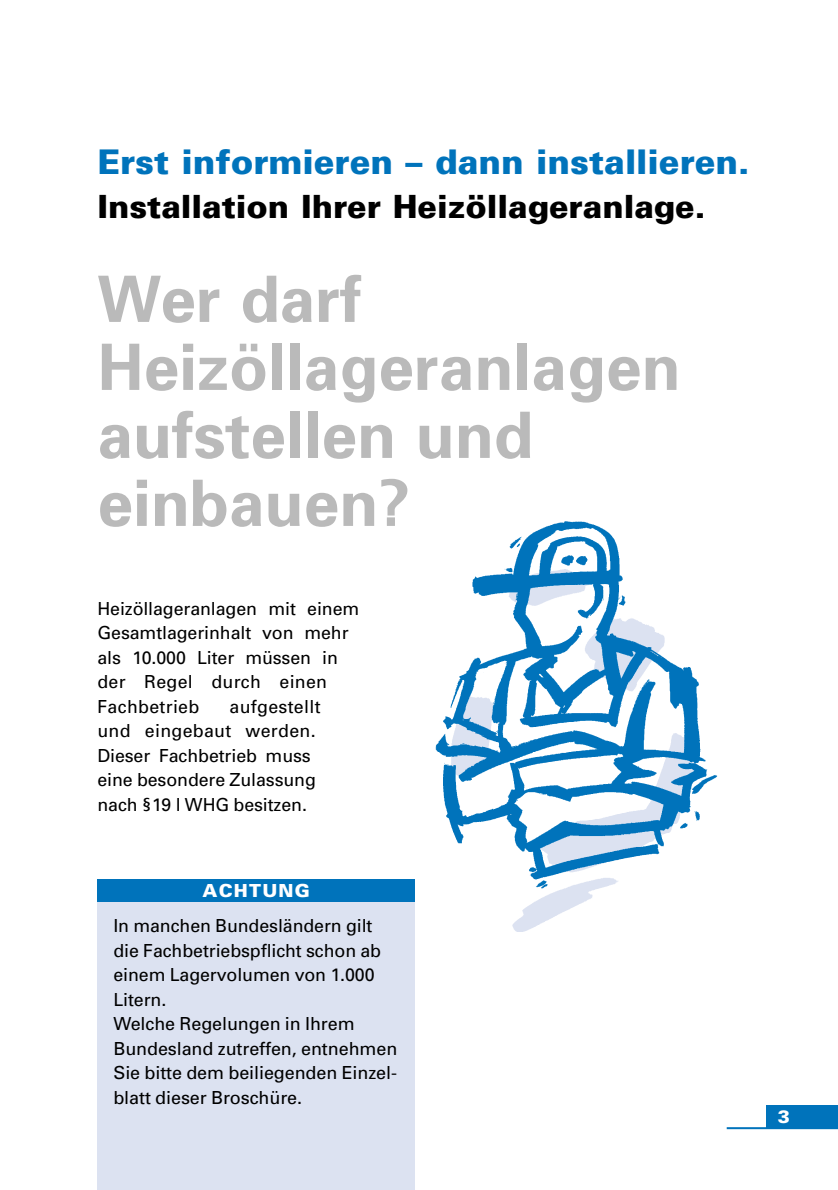
<style>
.page{position:relative;width:838px;height:1190px;background:#fff}
.page>*{position:absolute;margin:0;border:0;box-sizing:border-box;transform-origin:0 0}
.t1{font:700 64px/68px "Univers";color:#bababa}
.t2{font:900 34px "Univers";color:#0073bb}
.t3{font:900 32px "Univers";color:#000}
.t4{font:18px/24.4px "Univers";letter-spacing:-.005em;color:#000}
.t5{font:900 18px "Univers";letter-spacing:.065em;color:#fff}
</style>
<div class="page">
<div style="left:766px;top:1106px;width:72px;height:22px;background:#0073bb"></div>
<hr style="left:727px;top:1127px;width:111px;height:2px;background:#0073bb">
<div style="left:97px;top:879px;width:318px;height:311px;background:#dce2f1"></div>
<div style="left:97px;top:879px;width:318px;height:23px;background:#0073bb"></div>
<img style="left:512px;top:899px;width:77px;height:32px">
<img style="left:435px;top:521px;width:283px;height:378px">
<h2 class="t2" style="left:97px;top:149px;width:654px">Erst informieren – dann installieren.</h2>
<h3 class="t3" style="left:97px;top:195px;width:610px">Installation Ihrer Heizöllageranlage.</h3>
<h1 class="t1" style="left:97px;top:271px;width:585px">Wer darf<br>Heizöllageranlagen aufstellen und einbauen?</h1>
<p class="t4" style="left:97px;top:598px;width:263px">Heizöllageranlagen mit einem<br>Gesamtlagerinhalt von mehr als 10.000 Liter müssen in der Regel durch einen<br>Fachbetrieb</p>
<p class="t4" style="left:97px;top:696px;width:225px;text-indent:132px">aufgestellt und eingebaut werden.<br>Dieser Fachbetrieb muss eine besondere Zulassung nach §19 l WHG besitzen.</p>
<p class="t5" style="left:203px;top:884px;width:109px">ACHTUNG</p>
<p class="t4" style="left:113px;top:915px;width:285px">In manchen Bundesländern gilt die Fachbetriebspflicht schon ab einem Lagervolumen von 1.000<br>Litern.<br>Welche Regelungen in Ihrem<br>Bundesland zutreffen, entnehmen<br>Sie bitte dem beiliegenden Einzel&shy;blatt dieser Broschüre.</p>
<p class="t5" style="left:778px;top:1110px;width:14px">3</p>
</div>
